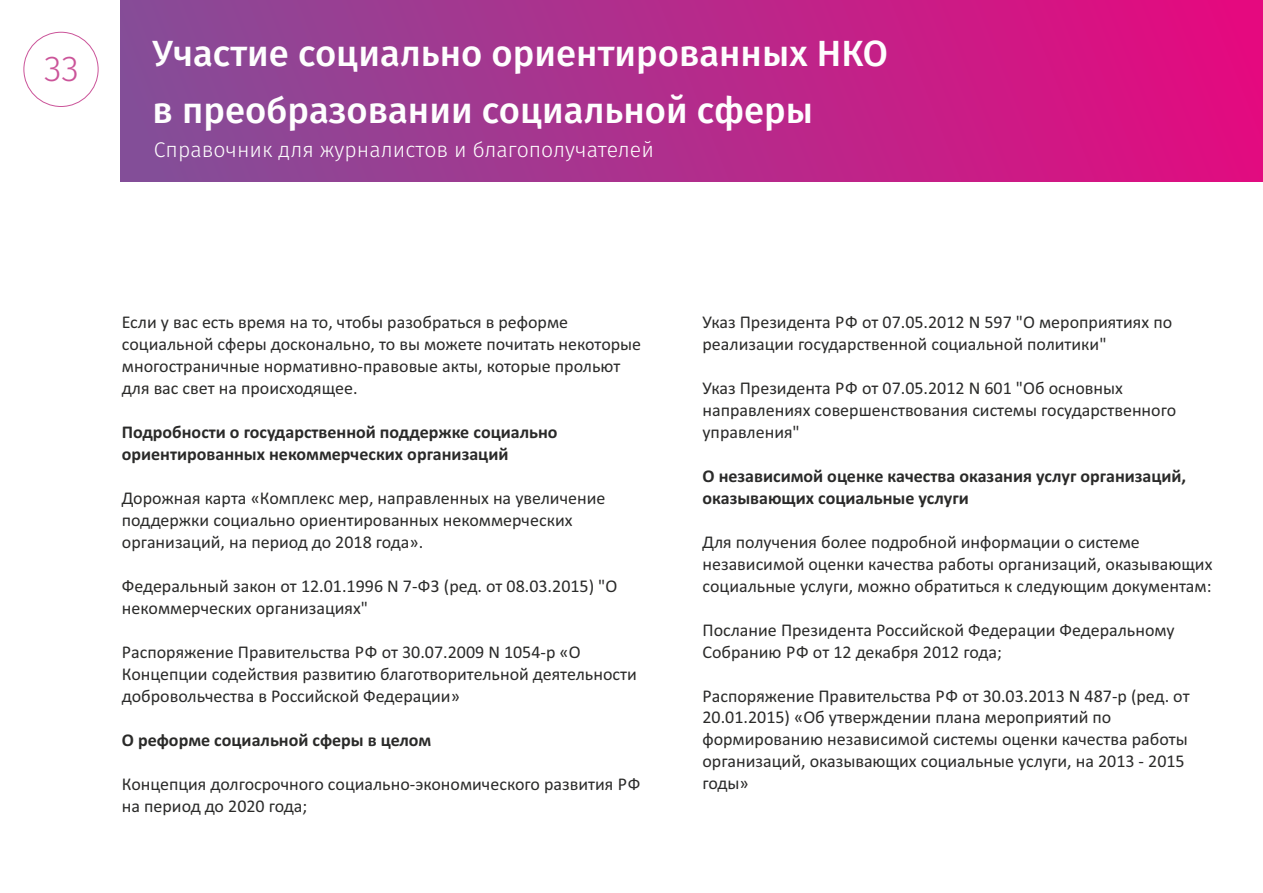
<style>
.page{position:relative;width:1263px;height:893px;background:#fff}
.page>*{position:absolute;margin:0;border:0;box-sizing:border-box;transform-origin:0 0}
.t1{font:500 36.45px/56.4px "Fira Sans";color:#fefefe}
.t2{font:300 36px "Fira Sans";color:#cb5499}
.t3{font:300 21.3px "Fira Sans";color:#fefefe}
.t4{font:18px/21.9px "Calibri";color:#2a2a29}
.t5{font:700 18px/21.9px "Calibri";color:#2a2a29}
</style>
<div class="page">
<div style="left:23px;top:32px;width:76px;height:75px;border:1px solid #cb5499;border-radius:50%"></div>
<div style="left:121px;top:0;width:1141px;height:182px;background:linear-gradient(to right,#834e98,#e4097f)"></div>
<h2 class="t2" style="left:44px;top:53px;width:36px">33</h2>
<h1 class="t1" style="left:153px;top:28px;width:737px">Участие социально ориентированных НКО в преобразовании социальной сферы</h1>
<p class="t3" style="left:154px;top:140px;width:501px">Справочник для журналистов и благополучателей</p>
<p class="t4" style="left:122px;top:313px;width:521px">Если у вас есть время на то, чтобы разобраться в реформе социальной сферы досконально, то вы можете почитать некоторые многостраничные нормативно-правовые акты, которые прольют для вас свет на происходящее.</p>
<p class="t5" style="left:122px;top:423px;width:437px">Подробности о государственной поддержке социально ориентированных некоммерческих организаций</p>
<p class="t4" style="left:122px;top:488px;width:485px">Дорожная карта «Комплекс мер, направленных на увеличение поддержки социально ориентированных некоммерческих организаций, на период до 2018 года».</p>
<p class="t4" style="left:122px;top:576px;width:497px">Федеральный закон от 12.01.1996 N 7-ФЗ (ред. от 08.03.2015) "О некоммерческих организациях"</p>
<p class="t4" style="left:122px;top:642px;width:516px">Распоряжение Правительства РФ от 30.07.2009 N 1054-р «О<br>Концепции содействия развитию благотворительной деятельности добровольчества в Российской Федерации»</p>
<p class="t5" style="left:122px;top:730px;width:311px">О реформе социальной сферы в целом</p>
<p class="t4" style="left:122px;top:774px;width:520px">Концепция долгосрочного социально-экономического развития РФ на период до 2020 года;</p>
<p class="t4" style="left:702px;top:312px;width:471px">Указ Президента РФ от 07.05.2012 N 597 "О мероприятиях по реализации государственной социальной политики"</p>
<p class="t4" style="left:702px;top:378px;width:475px">Указ Президента РФ от 07.05.2012 N 601 "Об основных направлениях совершенствования системы государственного управления"</p>
<p class="t5" style="left:702px;top:466px;width:485px">О независимой оценке качества оказания услуг организаций, оказывающих социальные услуги</p>
<p class="t4" style="left:702px;top:532px;width:511px">Для получения более подробной информации о системе независимой оценки качества работы организаций, оказывающих социальные услуги, можно обратиться к следующим документам:</p>
<p class="t4" style="left:702px;top:620px;width:474px">Послание Президента Российской Федерации Федеральному<br>Собранию РФ от 12 декабря 2012 года;</p>
<p class="t4" style="left:702px;top:686px;width:489px">Распоряжение Правительства РФ от 30.03.2013 N 487-р (ред. от 20.01.2015) «Об утверждении плана мероприятий по формированию независимой системы оценки качества работы организаций, оказывающих социальные услуги, на 2013 - 2015 годы»</p>
</div>
